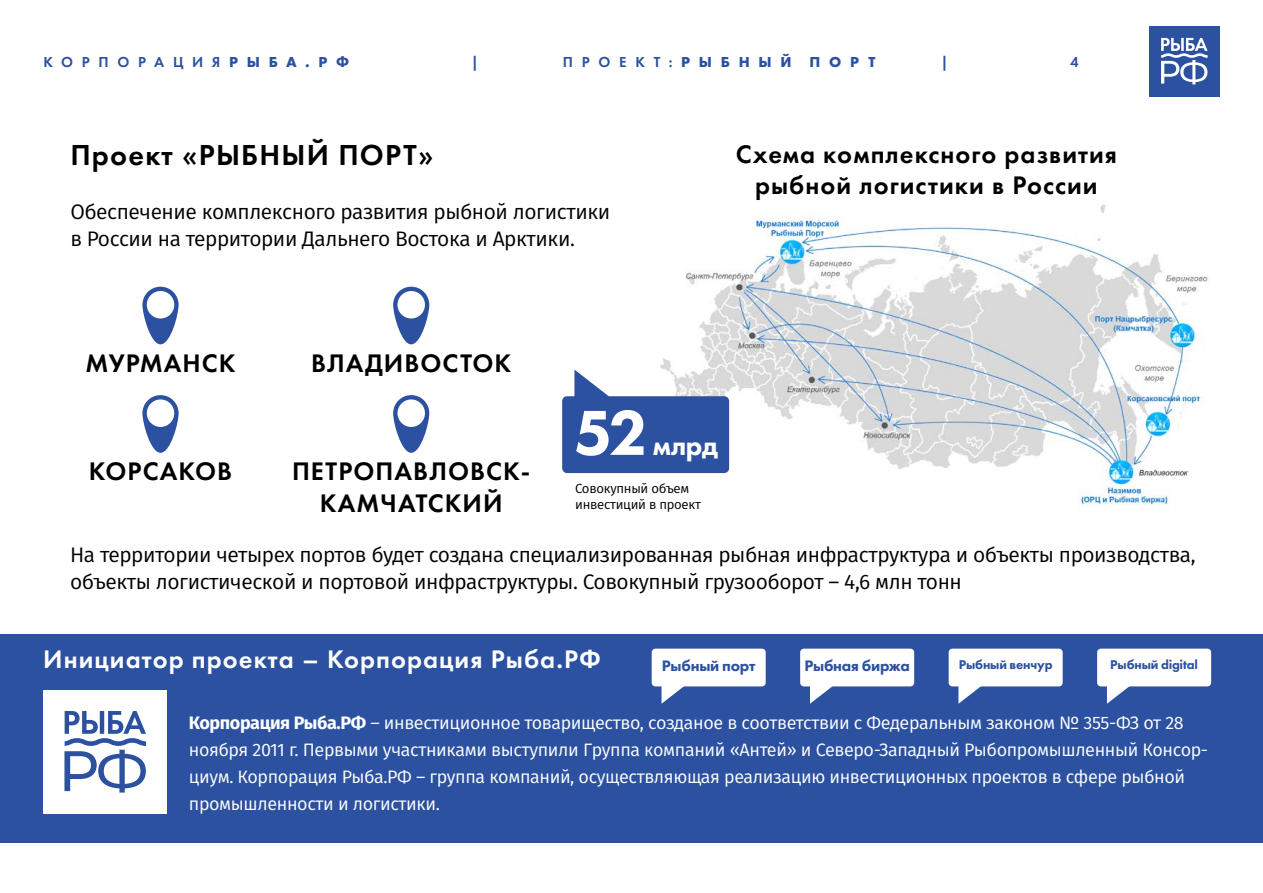
<style>
.page{position:relative;width:1263px;height:893px;background:#fff}
.page>*{position:absolute;margin:0;border:0;box-sizing:border-box;transform-origin:0 0}
.t1{font:800 65.85px "Futura PT";color:#fff}
.t2{font:600 30px "Futura PT";letter-spacing:.04em;color:#000}
.t3{font:800 27.75px "Futura PT";color:#fff}
.t4{font:600 26.4px/31.7px "Futura PT";letter-spacing:.04em;color:#000;text-align:center}
.t5{font:600 26.4px "Futura PT";letter-spacing:.04em;color:#fff}
.t6{font:21px/27px "Fira Sans";letter-spacing:-.02em;color:#000}
.t7{font:18px/27px "Fira Sans";letter-spacing:-.02em;color:#fff}
.t8{font:800 15.75px "Futura PT";letter-spacing:-.015em;color:#2c51a0}
.t9{font:600 15px "Futura PT";letter-spacing:.58em;color:#2c51a0}
.t10{font:700 15px "Futura PT";letter-spacing:.58em;color:#2c51a0}
.t11{font:13.2px/15.8px "Fira Sans";letter-spacing:-.02em;color:#000}
.t12{font:800 13.2px "Futura PT";letter-spacing:-.01em;color:#2c51a0}
.s1{font-weight:700}
.s2{font-weight:600}
</style>
<div class="page">
<div style="left:0;top:634px;width:1263px;height:208px;background:#2c51a0"></div>
<img style="left:652px;top:204px;width:556px;height:307px">
<div style="left:562px;top:396px;width:167px;height:77px;background:#2c51a0;border-radius:5px"></div>
<svg style="left:574px;top:370px;width:54px;height:27px"></svg>
<div style="left:652px;top:649px;width:114px;height:37px;background:#fff;border-radius:4px"></div>
<svg style="left:661px;top:686px;width:27px;height:18px"></svg>
<div style="left:800px;top:649px;width:114px;height:37px;background:#fff;border-radius:4px"></div>
<svg style="left:810px;top:686px;width:26px;height:18px"></svg>
<div style="left:949px;top:649px;width:114px;height:37px;background:#fff;border-radius:4px"></div>
<svg style="left:958px;top:686px;width:27px;height:18px"></svg>
<div style="left:1097px;top:649px;width:114px;height:37px;background:#fff;border-radius:4px"></div>
<svg style="left:1107px;top:686px;width:26px;height:18px"></svg>
<svg style="left:142px;top:287px;width:37px;height:57px"></svg>
<div style="left:147px;top:291px;width:27px;height:27px;background:#fff;border-radius:50%"></div>
<svg style="left:393px;top:287px;width:36px;height:57px"></svg>
<div style="left:397px;top:291px;width:28px;height:27px;background:#fff;border-radius:50%"></div>
<svg style="left:142px;top:395px;width:37px;height:58px"></svg>
<div style="left:147px;top:399px;width:27px;height:28px;background:#fff;border-radius:50%"></div>
<svg style="left:393px;top:395px;width:36px;height:58px"></svg>
<div style="left:397px;top:399px;width:28px;height:28px;background:#fff;border-radius:50%"></div>
<div style="left:1149px;top:26px;width:70px;height:70px;background:#2c51a0"></div>
<svg style="left:1161px;top:38px;width:46px;height:46px"></svg>
<div style="left:44px;top:690px;width:123px;height:123px;background:#fff"></div>
<svg style="left:64px;top:711px;width:82px;height:82px"></svg>
<p class="t9" style="left:44px;top:53px;width:307px">КОРПОРАЦИЯ<span class="s1">РЫБА.РФ</span></p>
<p class="t9" style="left:471px;top:53px;width:9px">|</p>
<p class="t10" style="left:563px;top:52px;width:314px"><span class="s2">ПРОЕКТ:</span>РЫБНЫЙ ПОРТ</p>
<p class="t9" style="left:941px;top:53px;width:9px">|</p>
<p class="t9" style="left:1070px;top:53px;width:10px">4</p>
<h2 class="t2" style="left:70px;top:137px;width:365px">Проект «РЫБНЫЙ ПОРТ»</h2>
<p class="t6" style="left:70px;top:198px;width:541px">Обеспечение комплексного развития рыбной логистики в России на территории Дальнего Востока и Арктики.</p>
<h3 class="t4" style="left:736px;top:138px;width:383px">Схема комплексного развития рыбной логистики в России</h3>
<h3 class="t4" style="left:85px;top:347px;width:152px">МУРМАНСК</h3>
<h3 class="t4" style="left:311px;top:347px;width:202px">ВЛАДИВОСТОК</h3>
<h3 class="t4" style="left:89px;top:455px;width:145px">КОРСАКОВ</h3>
<h3 class="t4" style="left:292px;top:455px;width:240px">ПЕТРОПАВЛОВСК-<br>КАМЧАТСКИЙ</h3>
<h1 class="t1" style="left:573px;top:392px;width:76px">52</h1>
<h3 class="t3" style="left:653px;top:428px;width:67px">млрд</h3>
<p class="t11" style="left:575px;top:480px;width:127px">Совокупный объем инвестиций в проект</p>
<p class="t6" style="left:70px;top:541px;width:1127px">На территории четырех портов будет создана специализированная рыбная инфраструктура и объекты производства, объекты логистической и портовой инфраструктуры. Совокупный грузооборот – 4,6 млн тонн</p>
<h3 class="t5" style="left:43px;top:643px;width:559px">Инициатор проекта – Корпорация Рыба.РФ</h3>
<p class="t8" style="left:662px;top:656px;width:95px">Рыбный порт</p>
<p class="t8" style="left:804px;top:656px;width:107px">Рыбная биржа</p>
<p class="t12" style="left:959px;top:657px;width:95px">Рыбный венчур</p>
<p class="t12" style="left:1110px;top:657px;width:89px">Рыбный digital</p>
<p class="t7" style="left:189px;top:709px;width:1021px"><span class="s1">Корпорация Рыба.РФ</span> – инвестиционное товарищество, созданое в соответствии с Федеральным законом № 355-ФЗ от 28 ноября 2011 г. Первыми участниками выступили Группа компаний «Антей» и Северо-Западный Рыбопромышленный Консор&shy;циум. Корпорация Рыба.РФ – группа компаний, осуществляющая реализацию инвестиционных проектов в сфере рыбной промышленности и логистики.</p>
</div>
